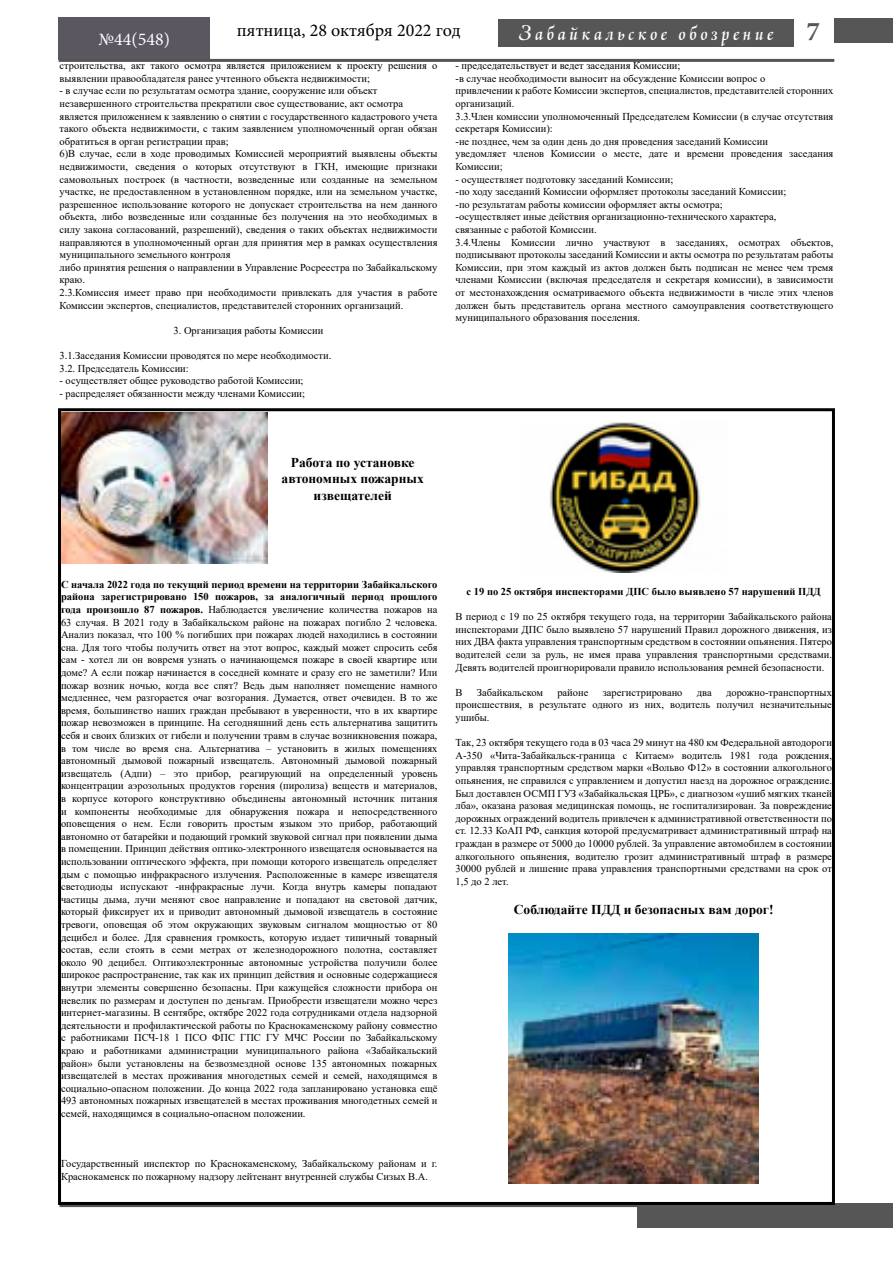
<style>
.page{position:relative;width:893px;height:1263px;background:#fff}
.page>*{position:absolute;margin:0;border:0;box-sizing:border-box;transform-origin:0 0}
.t1{font:21px "Asturiascript";letter-spacing:.18em;color:#fff}
.t2{font:18px "Minion Pro";color:#000}
.t3{font:18px "Minion Pro";color:#fff}
.t4{font:700 13.5px/16.2px "Times New Roman";color:#000;text-align:center}
.t5{font:10.5px/12.6px "Times New Roman";color:#000}
.t6{font:700 10.5px "Times New Roman";color:#000}
.s1{font-family:"Minion Pro";font-weight:700;font-size:27px;color:#565657}
.s2{font-weight:700}
</style>
<div class="page">
<div style="left:834px;top:18px;width:59px;height:24px;background:#565657"></div>
<div style="left:498px;top:19px;width:296px;height:28px;background:#565657"></div>
<div style="left:59px;top:17px;width:151px;height:43px;background:#5a5761"></div>
<div style="left:637px;top:1203px;width:256px;height:24px;background:#565657"></div>
<hr style="left:60px;top:1204px;width:775px;height:3px;background:#565657">
<hr style="left:59px;top:59px;width:775px;height:3px;background:#565657">
<img style="left:61px;top:413px;width:207px;height:151px">
<img style="left:550px;top:422px;width:151px;height:151px">
<img style="left:508px;top:933px;width:250px;height:250px">
<h2 class="t3" style="left:99px;top:27px;width:73px">№44(548)</h2>
<h2 class="t2" style="left:237px;top:18px;width:225px">пятница, 28 октября 2022 год</h2>
<h1 class="t1" style="left:519px;top:21px;width:302px">Забайкальское обозрение <span class="s1">7</span></h1>
<p class="t5" style="left:60px;top:59px;width:379px">строительства, акт такого осмотра является приложением к проекту решения о выявлении правообладателя ранее учтенного объекта недвижимости;</p>
<p class="t5" style="left:60px;top:84px;width:379px">- в случае если по результатам осмотра здание, сооружение или объект незавершенного строительства прекратили свое существование, акт осмотра является приложением к заявлению о снятии с государственного кадастрового учета такого объекта недвижимости, с таким заявлением уполномоченный орган обязан обратиться в орган регистрации прав;<br>6)В случае, если в ходе проводимых Комиссией мероприятий выявлены объекты недвижимости, сведения о которых отсутствуют в ГКН, имеющие признаки самовольных построек (в частности, возведенные или созданные на земельном участке, не предоставленном в установленном порядке, или на земельном участке, разрешенное использование которого не допускает строительства на нем данного объекта, либо возведенные или созданные без получения на это необходимых в силу закона согласований, разрешений), сведения о таких объектах недвижимости направляются в уполномоченный орган для принятия мер в рамках осуществления муниципального земельного контроля<br>либо принятия решения о направлении в Управление Росреестра по Забайкальскому краю.<br>2.3.Комиссия имеет право при необходимости привлекать для участия в работе Комиссии экспертов, специалистов, представителей сторонних организаций.</p>
<p class="t5" style="left:173px;top:324px;width:152px">3. Организация работы Комиссии</p>
<p class="t5" style="left:60px;top:349px;width:273px">3.1.Заседания Комиссии проводятся по мере необходимости.<br>3.2. Председатель Комиссии:</p>
<p class="t5" style="left:60px;top:374px;width:245px">- осуществляет общее руководство работой Комиссии;</p>
<p class="t5" style="left:60px;top:387px;width:247px">- распределяет обязанности между членами Комиссии;</p>
<p class="t5" style="left:455px;top:59px;width:379px">- председательствует и ведет заседания Комиссии;<br>-в случае необходимости выносит на обсуждение Комиссии вопрос о<br>привлечении к работе Комиссии экспертов, специалистов, представителей сторонних организаций.<br>3.3.Член комиссии уполномоченный Председателем Комиссии (в случае отсутствия секретаря Комиссии):<br>-не позднее, чем за один день до дня проведения заседаний Комиссии<br>уведомляет членов Комиссии о месте, дате и времени проведения заседания Комиссии;</p>
<p class="t5" style="left:455px;top:172px;width:379px">- осуществляет подготовку заседаний Комиссии;<br>-по ходу заседаний Комиссии оформляет протоколы заседаний Комиссии;<br>-по результатам работы комиссии оформляет акты осмотра;<br>-осуществляет иные действия организационно-технического характера,<br>связанные с работой Комиссии.<br>3.4.Члены Комиссии лично участвуют в заседаниях, осмотрах объектов, подписывают протоколы заседаний Комиссии и акты осмотра по результатам работы Комиссии, при этом каждый из актов должен быть подписан не менее чем тремя членами Комиссии (включая председателя и секретаря комиссии), в зависимости от местонахождения осматриваемого объекта недвижимости в числе этих членов должен быть представитель органа местного самоуправления соответствующего муниципального образования поселения.</p>
<p class="t4" style="left:282px;top:454px;width:144px">Работа по установке автономных пожарных извещателей</p>
<p class="t5" style="left:61px;top:578px;width:378px;text-align:justify"><span class="s2">С начала 2022 года по текущий период времени на территории Забайкальского района зарегистрировано 150 пожаров, за аналогичный период прошлого года произошло 87 пожаров.</span> Наблюдается увеличение количества пожаров на 63 случая. В 2021 году в Забайкальском районе на пожарах погибло 2 человека.<br>Анализ показал, что 100 % погибших при пожарах людей находились в состоянии сна. Для того чтобы получить ответ на этот вопрос, каждый может спросить себя сам - хотел ли он вовремя узнать о начинающемся пожаре в своей квартире или доме? А если пожар начинается в соседней комнате и сразу его не заметили? Или пожар возник ночью, когда все спят? Ведь дым наполняет помещение намного медленнее, чем разгорается очаг возгорания. Думается, ответ очевиден. В то же время, большинство наших граждан пребывают в уверенности, что в их квартире пожар невозможен в принципе. На сегодняшний день есть альтернатива защитить себя и своих близких от гибели и получении травм в случае возникновения пожара, в том числе во время сна. Альтернатива – установить в жилых помещениях автономный дымовой пожарный извещатель. Автономный дымовой пожарный извещатель (Адпи) – это прибор, реагирующий на определенный уровень концентрации аэрозольных продуктов горения (пиролиза) веществ и материалов, в корпусе которого конструктивно объединены автономный источник питания и компоненты необходимые для обнаружения пожара и непосредственного оповещения о нем. Если говорить простым языком это прибор, работающий автономно от батарейки и подающий громкий звуковой сигнал при появлении дыма в помещении. Принцип действия оптико-электронного извещателя основывается на использовании оптического эффекта, при помощи которого извещатель определяет дым с помощью инфракрасного излучения. Расположенные в камере извещателя светодиоды испускают -инфракрасные лучи. Когда внутрь камеры попадают частицы дыма, лучи меняют свое направление и попадают на световой датчик, который фиксирует их и приводит автономный дымовой извещатель в состояние тревоги, оповещая об этом окружающих звуковым сигналом мощностью от 80 децибел и более. Для сравнения громкость, которую издает типичный товарный состав, если стоять в семи метрах от железнодорожного полотна, составляет около 90 децибел. Оптикоэлектронные автономные устройства получили более широкое распространение, так как их принцип действия и основные содержащиеся внутри элементы совершенно безопасны. При кажущейся сложности прибора он невелик по размерам и доступен по деньгам. Приобрести извещатели можно через интернет-магазины. В сентябре, октябре 2022 года сотрудниками отдела надзорной деятельности и профилактической работы по Краснокаменскому району совместно с работниками ПСЧ-18 1 ПСО ФПС ГПС ГУ МЧС России по Забайкальскому краю и работниками администрации муниципального района «Забайкальский район» были установлены на безвозмездной основе 135 автономных пожарных извещателей в местах проживания многодетных семей и семей, находящимся в социально-опасном положении. До конца 2022 года запланировано установка ещё 493 автономных пожарных извещателей в местах проживания многодетных семей и семей, находящимся в социально-опасном положении.</p>
<p class="t5" style="left:61px;top:1157px;width:378px">Государственный инспектор по Краснокаменскому, Забайкальскому районам и г.<br>Краснокаменск по пожарному надзору лейтенант внутренней службы Сизых В.А.</p>
<p class="t6" style="left:467px;top:584px;width:356px">с 19 по 25 октября инспекторами ДПС было выявлено 57 нарушений ПДД</p>
<p class="t5" style="left:455px;top:610px;width:378px;text-align:justify">В период с 19 по 25 октября текущего года, на территории Забайкальского района инспекторами ДПС было выявлено 57 нарушений Правил дорожного движения, из них ДВА факта управления транспортным средством в состоянии опьянения. Пятеро водителей сели за руль, не имея права управления транспортными средствами.<br>Девять водителей проигнорировали правило использования ремней безопасности.</p>
<p class="t5" style="left:455px;top:686px;width:9px">В</p>
<p class="t5" style="left:477px;top:686px;width:68px">Забайкальском</p>
<p class="t5" style="left:557px;top:686px;width:33px">районе</p>
<p class="t5" style="left:603px;top:686px;width:81px">зарегистрировано</p>
<p class="t5" style="left:697px;top:686px;width:16px">два</p>
<p class="t5" style="left:455px;top:686px;width:378px;text-align:justify;text-indent:271px">дорожно-транспортных происшествия, в результате одного из них, водитель получил незначительные ушибы.</p>
<p class="t5" style="left:455px;top:736px;width:378px;text-align:justify">Так, 23 октября текущего года в 03 часа 29 минут на 480 км Федеральной автодороги А-350 «Чита-Забайкальск-граница с Китаем» водитель 1981 года рождения, управляя транспортным средством марки «Вольво Ф12» в состоянии алкогольного опьянения, не справился с управлением и допустил наезд на дорожное ограждение.<br>Был доставлен ОСМП ГУЗ «Забайкальская ЦРБ», с диагнозом «ушиб мягких тканей лба», оказана разовая медицинская помощь, не госпитализирован. За повреждение дорожных ограждений водитель привлечен к административной ответственности по ст. 12.33 КоАП РФ, санкция которой предусматривает административный штраф на граждан в размере от 5000 до 10000 рублей. За управление автомобилем в состоянии алкогольного опьянения, водителю грозит административный штраф в размере 30000 рублей и лишение права управления транспортными средствами на срок от 1,5 до 2 лет.</p>
<p class="t4" style="left:514px;top:900px;width:261px">Соблюдайте ПДД и безопасных вам дорог!</p>
</div>
